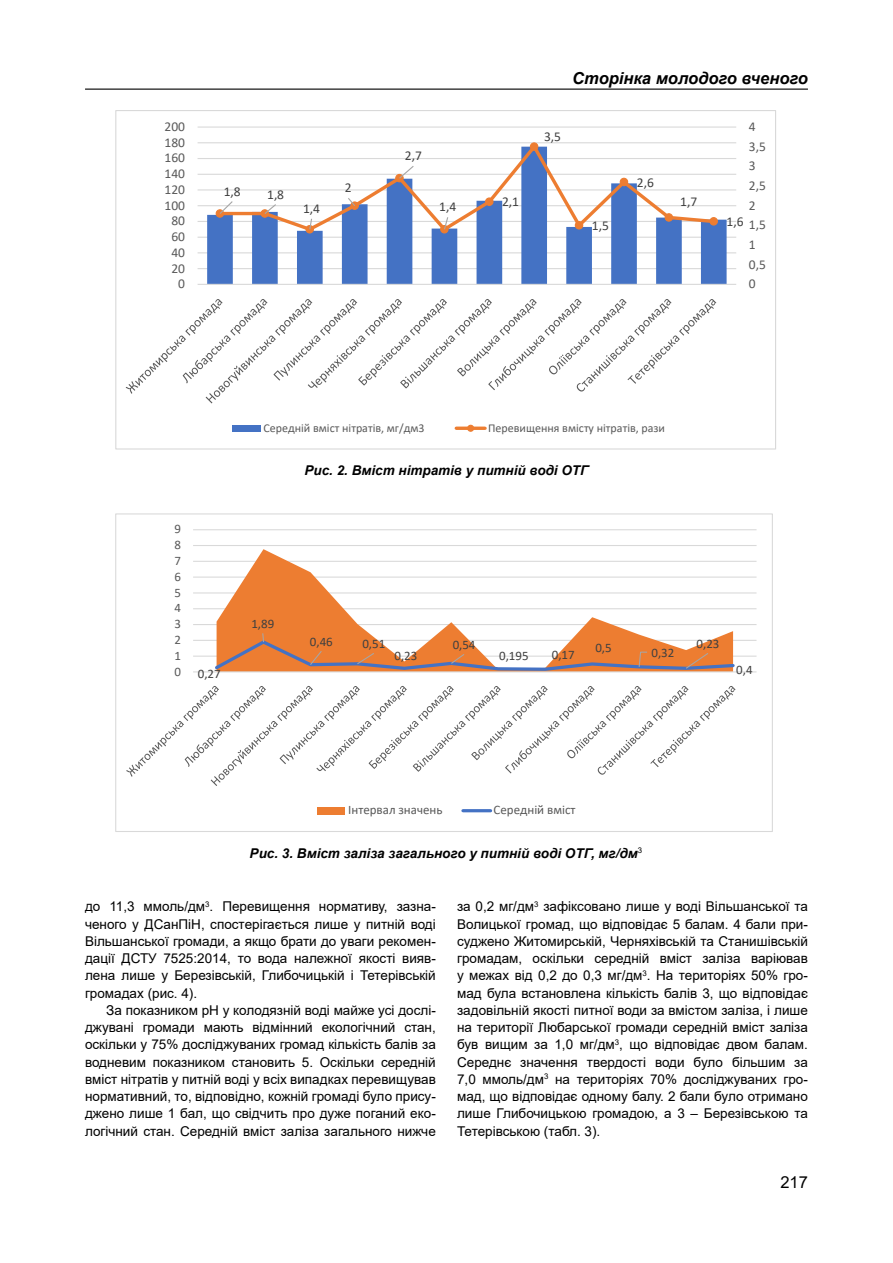
<style>
.page{position:relative;width:893px;height:1263px;background:#fff}
.page>*{position:absolute;margin:0;border:0;box-sizing:border-box;transform-origin:0 0}
.t1{font:italic 700 16.5px "Arial";color:#000}
.t2{font:16.5px "Arial";color:#000}
.t3{font:13.5px/17.2px "Arial";color:#000;text-align:justify}
.t4{font:italic 700 13.5px "Arial";color:#000}
.t5{font:13.5px "Calibri";color:#595959}
.t6{font:13.5px "Calibri";color:#404040}
.t7{font:12.9px "Calibri";color:#404040}
.t8{font:12.9px "Calibri";color:#595959}
.t9{font:12px "Calibri";color:#595959}
</style>
<div class="page">
<hr style="left:85px;top:89px;width:723px;height:1px;background:#000">
<hr style="left:198px;top:268px;width:538px;height:1px;background:#d9d9d9">
<hr style="left:198px;top:252px;width:538px;height:1px;background:#d9d9d9">
<hr style="left:198px;top:237px;width:538px;height:1px;background:#d9d9d9">
<hr style="left:198px;top:221px;width:538px;height:1px;background:#d9d9d9">
<hr style="left:198px;top:205px;width:538px;height:1px;background:#d9d9d9">
<hr style="left:198px;top:189px;width:538px;height:1px;background:#d9d9d9">
<hr style="left:198px;top:174px;width:538px;height:1px;background:#d9d9d9">
<hr style="left:198px;top:158px;width:538px;height:1px;background:#d9d9d9">
<hr style="left:198px;top:142px;width:538px;height:1px;background:#d9d9d9">
<hr style="left:198px;top:126px;width:538px;height:2px;background:#d9d9d9">
<svg style="left:207px;top:173px;width:520px;height:111px;fill:#4472c4"></svg>
<hr style="left:198px;top:284px;width:538px;height:1px;background:#d9d9d9">
<svg style="left:217px;top:143px;width:500px;height:91px"></svg>
<div style="left:216px;top:210px;width:8px;height:7px;background:#ed7d31;border-radius:50%"></div>
<div style="left:216px;top:209px;width:8px;height:9px;border:1px solid #ed7d31;border-radius:50%"></div>
<div style="left:261px;top:210px;width:7px;height:7px;background:#ed7d31;border-radius:50%"></div>
<div style="left:261px;top:209px;width:8px;height:9px;border:1px solid #ed7d31;border-radius:50%"></div>
<div style="left:306px;top:226px;width:7px;height:7px;background:#ed7d31;border-radius:50%"></div>
<div style="left:305px;top:225px;width:9px;height:8px;border:1px solid #ed7d31;border-radius:50%"></div>
<div style="left:351px;top:202px;width:7px;height:7px;background:#ed7d31;border-radius:50%"></div>
<div style="left:350px;top:201px;width:9px;height:9px;border:1px solid #ed7d31;border-radius:50%"></div>
<div style="left:396px;top:174px;width:7px;height:8px;background:#ed7d31;border-radius:50%"></div>
<div style="left:395px;top:174px;width:9px;height:8px;border:1px solid #ed7d31;border-radius:50%"></div>
<div style="left:441px;top:226px;width:7px;height:7px;background:#ed7d31;border-radius:50%"></div>
<div style="left:440px;top:225px;width:9px;height:8px;border:1px solid #ed7d31;border-radius:50%"></div>
<div style="left:486px;top:198px;width:7px;height:7px;background:#ed7d31;border-radius:50%"></div>
<div style="left:485px;top:197px;width:9px;height:9px;border:1px solid #ed7d31;border-radius:50%"></div>
<div style="left:530px;top:143px;width:8px;height:7px;background:#ed7d31;border-radius:50%"></div>
<div style="left:530px;top:142px;width:8px;height:9px;border:1px solid #ed7d31;border-radius:50%"></div>
<div style="left:575px;top:222px;width:8px;height:7px;background:#ed7d31;border-radius:50%"></div>
<div style="left:575px;top:221px;width:8px;height:9px;border:1px solid #ed7d31;border-radius:50%"></div>
<div style="left:620px;top:178px;width:8px;height:8px;background:#ed7d31;border-radius:50%"></div>
<div style="left:620px;top:178px;width:8px;height:8px;border:1px solid #ed7d31;border-radius:50%"></div>
<div style="left:665px;top:214px;width:7px;height:7px;background:#ed7d31;border-radius:50%"></div>
<div style="left:665px;top:213px;width:8px;height:9px;border:1px solid #ed7d31;border-radius:50%"></div>
<div style="left:710px;top:218px;width:7px;height:7px;background:#ed7d31;border-radius:50%"></div>
<div style="left:709px;top:217px;width:9px;height:9px;border:1px solid #ed7d31;border-radius:50%"></div>
<svg style="left:218px;top:200px;width:16px;height:15px"></svg>
<svg style="left:263px;top:203px;width:14px;height:12px"></svg>
<svg style="left:308px;top:217px;width:5px;height:14px"></svg>
<svg style="left:347px;top:197px;width:9px;height:10px"></svg>
<svg style="left:398px;top:165px;width:17px;height:15px"></svg>
<svg style="left:443px;top:216px;width:6px;height:15px"></svg>
<svg style="left:126px;top:299px;width:590px;height:104px"></svg>
<div style="left:232px;top:425px;width:28px;height:6px;background:#4472c4"></div>
<hr style="left:456px;top:427px;width:29px;height:3px;background:#ed7d31">
<div style="left:467px;top:425px;width:7px;height:7px;border:1px solid #ed7d31;border-radius:50%"></div>
<hr style="left:193px;top:656px;width:563px;height:1px;background:#d9d9d9">
<hr style="left:193px;top:640px;width:563px;height:1px;background:#d9d9d9">
<hr style="left:193px;top:624px;width:563px;height:1px;background:#d9d9d9">
<hr style="left:193px;top:608px;width:563px;height:1px;background:#d9d9d9">
<hr style="left:193px;top:592px;width:563px;height:1px;background:#d9d9d9">
<hr style="left:193px;top:576px;width:563px;height:2px;background:#d9d9d9">
<hr style="left:193px;top:561px;width:563px;height:1px;background:#d9d9d9">
<hr style="left:193px;top:545px;width:563px;height:1px;background:#d9d9d9">
<hr style="left:193px;top:529px;width:563px;height:1px;background:#d9d9d9">
<svg style="left:217px;top:549px;width:516px;height:83px"></svg>
<hr style="left:193px;top:671px;width:563px;height:1px;background:#d9d9d9">
<svg style="left:212px;top:632px;width:524px;height:40px"></svg>
<svg style="left:126px;top:686px;width:609px;height:100px"></svg>
<div style="left:318px;top:807px;width:27px;height:7px;background:#ed7d31"></div>
<hr style="left:463px;top:809px;width:28px;height:3px;background:#4472c4">
<p class="t1" style="left:572px;top:67px;width:237px">Сторінка молодого вченого</p>
<p class="t5" style="left:165px;top:117px;width:22px">200</p>
<p class="t5" style="left:165px;top:133px;width:22px">180</p>
<p class="t5" style="left:165px;top:149px;width:22px">160</p>
<p class="t5" style="left:165px;top:164px;width:22px">140</p>
<p class="t5" style="left:165px;top:180px;width:22px">120</p>
<p class="t5" style="left:165px;top:196px;width:22px">100</p>
<p class="t5" style="left:171px;top:211px;width:15px">80</p>
<p class="t5" style="left:171px;top:227px;width:15px">60</p>
<p class="t5" style="left:171px;top:243px;width:15px">40</p>
<p class="t6" style="left:224px;top:182px;width:19px">1,8</p>
<p class="t6" style="left:267px;top:185px;width:19px">1,8</p>
<p class="t6" style="left:303px;top:199px;width:19px">1,4</p>
<p class="t6" style="left:345px;top:178px;width:8px">2</p>
<p class="t6" style="left:405px;top:146px;width:19px">2,7</p>
<p class="t6" style="left:439px;top:198px;width:19px">1,4</p>
<p class="t6" style="left:502px;top:193px;width:19px">2,1</p>
<p class="t6" style="left:544px;top:127px;width:19px">3,5</p>
<p class="t6" style="left:592px;top:216px;width:19px">1,5</p>
<p class="t6" style="left:637px;top:173px;width:19px">2,6</p>
<p class="t6" style="left:680px;top:192px;width:19px">1,7</p>
<p class="t5" style="left:749px;top:117px;width:8px">4</p>
<p class="t5" style="left:749px;top:137px;width:19px">3,5</p>
<p class="t5" style="left:749px;top:156px;width:8px">3</p>
<p class="t5" style="left:749px;top:176px;width:19px">2,5</p>
<p class="t5" style="left:749px;top:196px;width:8px">2</p>
<p class="t6" style="left:727px;top:212px;width:19px">1,6</p>
<p class="t5" style="left:749px;top:215px;width:19px">1,5</p>
<p class="t5" style="left:749px;top:235px;width:8px">1</p>
<p class="t5" style="left:171px;top:259px;width:15px">20</p>
<p class="t5" style="left:749px;top:255px;width:19px">0,5</p>
<p class="t5" style="left:178px;top:274px;width:8px">0</p>
<p class="t5" style="left:749px;top:274px;width:8px">0</p>
<p class="t8" style="left:175px;top:520px;width:8px">9</p>
<p class="t8" style="left:175px;top:536px;width:8px">8</p>
<p class="t8" style="left:175px;top:552px;width:8px">7</p>
<p class="t8" style="left:175px;top:568px;width:8px">6</p>
<p class="t8" style="left:175px;top:583px;width:8px">5</p>
<p class="t8" style="left:175px;top:599px;width:8px">4</p>
<p class="t8" style="left:175px;top:615px;width:8px">3</p>
<p class="t8" style="left:175px;top:631px;width:8px">2</p>
<p class="t8" style="left:175px;top:647px;width:8px">1</p>
<p class="t9" style="left:263px;top:419px;width:163px">Середній вміст нітратів, мг/дм3</p>
<p class="t9" style="left:488px;top:419px;width:178px">Перевищення вмісту нітратів, рази</p>
<p class="t4" style="left:304px;top:462px;width:285px">Рис. 2. Вміст нітратів у питній воді ОТГ</p>
<p class="t7" style="left:251px;top:614px;width:24px">1,89</p>
<p class="t7" style="left:310px;top:632px;width:24px">0,46</p>
<p class="t7" style="left:362px;top:634px;width:24px">0,51</p>
<p class="t7" style="left:394px;top:646px;width:24px">0,23</p>
<p class="t7" style="left:453px;top:635px;width:24px">0,54</p>
<p class="t7" style="left:499px;top:646px;width:31px">0,195</p>
<p class="t7" style="left:552px;top:646px;width:24px">0,17</p>
<p class="t7" style="left:595px;top:639px;width:18px">0,5</p>
<p class="t7" style="left:651px;top:643px;width:24px">0,32</p>
<p class="t7" style="left:697px;top:634px;width:24px">0,23</p>
<p class="t8" style="left:175px;top:662px;width:8px">0</p>
<p class="t7" style="left:736px;top:661px;width:18px">0,4</p>
<p class="t7" style="left:198px;top:665px;width:24px">0,27</p>
<p class="t8" style="left:348px;top:801px;width:96px">Інтервал значень</p>
<p class="t8" style="left:494px;top:801px;width:83px">Середній вміст</p>
<p class="t4" style="left:250px;top:844px;width:394px">Рис. 3. Вміст заліза загального у питній воді ОТГ, мг/дм<sup>3</sup></p>
<p class="t3" style="left:85px;top:898px;width:352px">до 11,3 ммоль/дм<sup>3</sup>. Перевищення нормативу, зазна&shy;ченого у ДСанПіН, спостерігається лише у питній воді Вільшанської громади, а якщо брати до уваги рекомен&shy;дації ДСТУ 7525:2014, то вода належної якості вияв&shy;лена лише у Березівській, Глибочицькій і Тетерівській громадах (рис. 4).</p>
<p class="t3" style="left:85px;top:1001px;width:352px;text-indent:21px">За показником рН у колодязній воді майже усі дослі&shy;джувані громади мають відмінний екологічний стан, оскільки у 75% досліджуваних громад кількість балів за водневим показником становить 5. Оскільки середній вміст нітратів у питній воді у всіх випадках перевищував нормативний, то, відповідно, кожній громаді було прису&shy;джено лише 1 бал, що свідчить про дуже поганий еко&shy;логічний стан. Середній вміст заліза загального нижче</p>
<p class="t3" style="left:457px;top:898px;width:352px">за 0,2 мг/дм<sup>3</sup> зафіксовано лише у воді Вільшанської та Волицької громад, що відповідає 5 балам. 4 бали при&shy;суджено Житомирській, Черняхівській та Станишівській громадам, оскільки середній вміст заліза варіював у межах від 0,2 до 0,3 мг/дм<sup>3</sup>. На територіях 50% гро&shy;мад була встановлена кількість балів 3, що відповідає задовільній якості питної води за вмістом заліза, і лише на території Любарської громади середній вміст заліза був вищим за 1,0 мг/дм<sup>3</sup>, що відповідає двом балам.<br>Середнє значення твердості води було більшим за 7,0 ммоль/дм<sup>3</sup> на територіях 70% досліджуваних гро&shy;мад, що відповідає одному балу. 2 бали було отримано лише Глибочицькою громадою, а 3 – Березівською та Тетерівською (табл. 3).</p>
<p class="t2" style="left:780px;top:1171px;width:29px">217</p>
</div>
